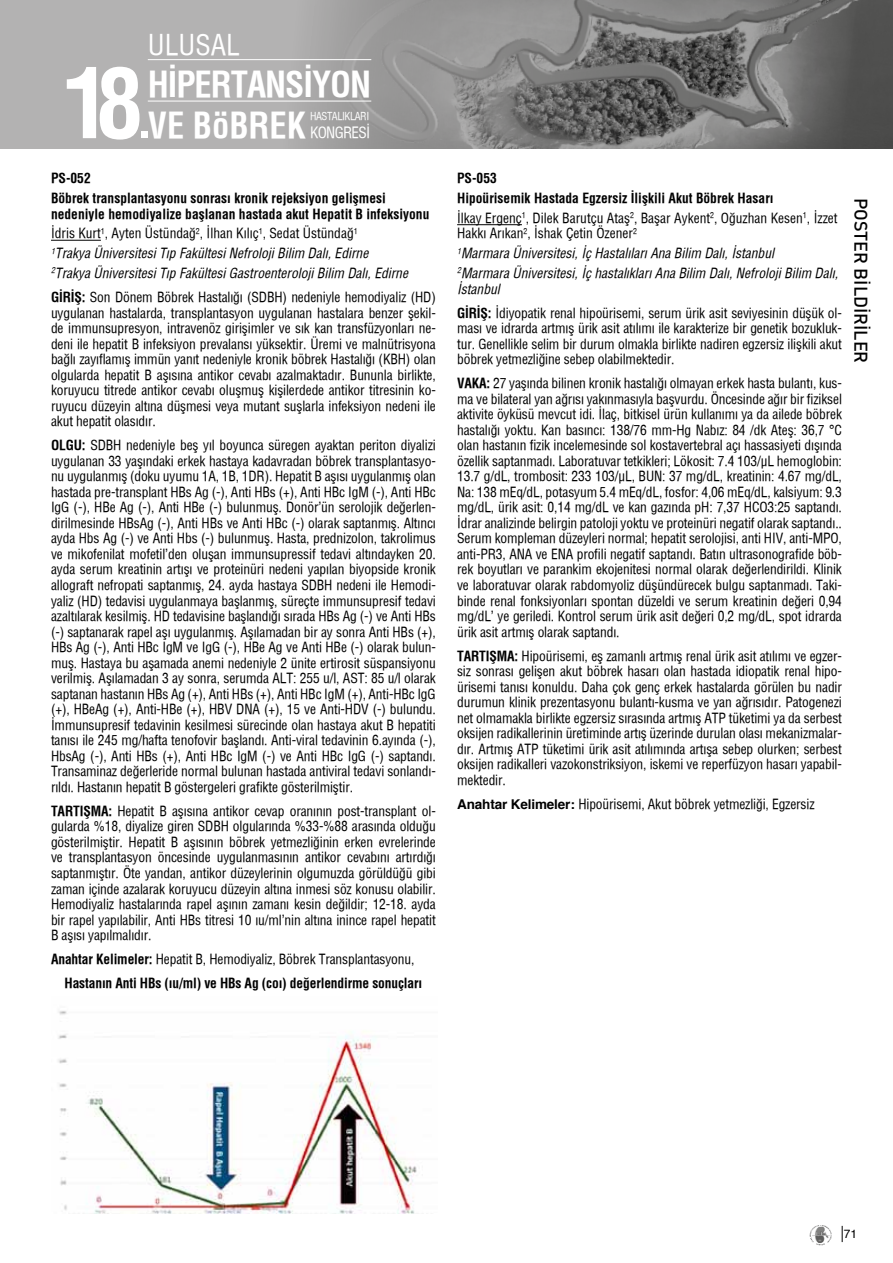
<style>
.page{position:relative;width:893px;height:1263px;background:#fff}
.page>*{position:absolute;margin:0;border:0;box-sizing:border-box;transform-origin:0 0}
.t1{font:700 94.95px "Helvetica Cond";color:#fff}
.t2{font:700 34.5px/41.4px "Helvetica Cond";letter-spacing:-.03em;color:#fff}
.t3{font:27.6px "Helvetica Cond";color:#fff}
.t4{font:500 18px "DI Nbek";color:#000}
.t5{font:15px "Helvetica Cond";letter-spacing:-.05em;color:#fff}
.t6{font:13.5px/15.6px "Helvetica Cond";letter-spacing:-.01em;color:#000;text-align:justify}
.t7{font:italic 13.5px/19.8px "Helvetica Cond";color:#000}
.t8{font:700 13.5px/19.8px "Helvetica Cond";color:#000}
.t9{font:12px "Helvetica";color:#000}
.t10{font:10.65px "Helvetica Cond";letter-spacing:-.045em;color:#fff}
.s1{font-weight:700;font-style:normal}
.s2{font-style:normal}
.s3{font-weight:700}
.s4{font-weight:400}
.s5{font-style:italic}
.s6{font-family:"Helvetica";font-weight:700}
</style>
<div class="page">
<svg style="left:842px;top:1226px;width:1px;height:16px"></svg>
<svg style="left:809px;top:1225px;width:23px;height:20px"></svg>
<img style="left:812px;top:1227px;width:18px;height:16px">
<div style="left:0;top:0;width:893px;height:148px;background:#b3b2b2"></div>
<img style="left:279px;top:0;width:614px;height:148px">
<svg style="left:141px;top:132px;width:6px;height:6px"></svg>
<hr style="left:148px;top:59px;width:223px;height:1px;background:#fff">
<hr style="left:148px;top:101px;width:223px;height:1px;background:#fff">
<hr style="left:51px;top:240px;width:50px;height:1px;background:#000">
<img style="left:58px;top:1011px;width:359px;height:203px">
<hr style="left:457px;top:224px;width:65px;height:1px;background:#000">
<h3 class="t3" style="left:148px;top:28px;width:94px">ULUSAL</h3>
<h2 class="t2" style="left:148px;top:63px;width:225px">HİPERTANSİYON<br>VE BöBREK</h2>
<h1 class="t1" style="left:63px;top:45px;width:82px">18</h1>
<p class="t10" style="left:310px;top:110px;width:61px">HASTALIKLARI</p>
<p class="t5" style="left:310px;top:123px;width:61px">KONGRESİ</p>
<p class="t8" style="left:51px;top:168px;width:336px">PS-052<br>Böbrek transplantasyonu sonrası kronik rejeksiyon gelişmesi</p>
<p class="t7" style="left:51px;top:204px;width:380px"><span class="s1">nedeniyle hemodiyalize başlanan hastada akut Hepatit B infeksiyonu </span><span class="s2">İdris Kurt</span><sup>1</sup><span class="s2">, Ayten Üstündağ</span><sup>2</sup><span class="s2">, İlhan Kılıç</span><sup>1</sup><span class="s2">, Sedat Üstündağ</span><sup>1<br></sup><sup>1</sup>Trakya Üniversitesi Tıp Fakültesi Nefroloji Bilim Dalı, Edirne<br><sup>2</sup>Trakya Üniversitesi Tıp Fakültesi Gastroenteroloji Bilim Dalı, Edirne</p>
<p class="t6" style="left:51px;top:289px;width:386px"><span class="s3">GİRİŞ:</span> Son Dönem Böbrek Hastalığı (SDBH) nedeniyle hemodiyaliz (HD) uygulanan hastalarda, transplantasyon uygulanan hastalara benzer şekil&shy;de immunsupresyon, intravenöz girişimler ve sık kan transfüzyonları ne&shy;deni ile hepatit B infeksiyon prevalansı yüksektir. Üremi ve malnütrisyona bağlı zayıflamış immün yanıt nedeniyle kronik böbrek Hastalığı (KBH) olan olgularda hepatit B aşısına antikor cevabı azalmaktadır. Bununla birlikte, koruyucu titrede antikor cevabı oluşmuş kişilerdede antikor titresinin ko&shy;ruyucu düzeyin altına düşmesi veya mutant suşlarla infeksiyon nedeni ile akut hepatit olasıdır.</p>
<p class="t6" style="left:51px;top:437px;width:386px"><span class="s3">OLGU:</span> SDBH nedeniyle beş yıl boyunca süregen ayaktan periton diyalizi uygulanan 33 yaşındaki erkek hastaya kadavradan böbrek transplantasyo&shy;nu uygulanmış (doku uyumu 1A, 1B, 1DR). Hepatit B aşısı uygulanmış olan hastada pre-transplant HBs Ag (-), Anti HBs (+), Anti HBc IgM (-), Anti HBc IgG (-), HBe Ag (-), Anti HBe (-) bulunmuş. Donör’ün serolojik değerlen&shy;dirilmesinde HBsAg (-), Anti HBs ve Anti HBc (-) olarak saptanmış. Altıncı ayda Hbs Ag (-) ve Anti Hbs (-) bulunmuş. Hasta, prednizolon, takrolimus ve mikofenilat mofetil’den oluşan immunsupressif tedavi altındayken 20. ayda serum kreatinin artışı ve proteinüri nedeni yapılan biyopside kronik allograft nefropati saptanmış, 24. ayda hastaya SDBH nedeni ile Hemodi&shy;yaliz (HD) tedavisi uygulanmaya başlanmış, süreçte immunsupresif tedavi azaltılarak kesilmiş. HD tedavisine başlandığı sırada HBs Ag (-) ve Anti HBs (-) saptanarak rapel aşı uygulanmış. Aşılamadan bir ay sonra Anti HBs (+), HBs Ag (-), Anti HBc IgM ve IgG (-), HBe Ag ve Anti HBe (-) olarak bulun&shy;muş. Hastaya bu aşamada anemi nedeniyle 2 ünite ertirosit süspansiyonu verilmiş. Aşılamadan 3 ay sonra, serumda ALT: 255 u/l, AST: 85 u/l olarak saptanan hastanın HBs Ag (+), Anti HBs (+), Anti HBc IgM (+), Anti-HBc IgG (+), HBeAg (+), Anti-HBe (+), HBV DNA (+), 15 ve Anti-HDV (-) bulundu.<br>İmmunsupresif tedavinin kesilmesi sürecinde olan hastaya akut B hepatiti tanısı ile 245 mg/hafta tenofovir başlandı. Anti-viral tedavinin 6.ayında (-), HbsAg (-), Anti HBs (+), Anti HBc IgM (-) ve Anti HBc IgG (-) saptandı.<br>Transaminaz değerleride normal bulunan hastada antiviral tedavi sonlandı&shy;rıldı. Hastanın hepatit B göstergeleri grafikte gösterilmiştir.</p>
<p class="t6" style="left:51px;top:803px;width:386px"><span class="s3">TARTIŞMA:</span> Hepatit B aşısına antikor cevap oranının post-transplant ol&shy;gularda %18, diyalize giren SDBH olgularında %33-%88 arasında olduğu gösterilmiştir. Hepatit B aşısının böbrek yetmezliğinin erken evrelerinde ve transplantasyon öncesinde uygulanmasının antikor cevabını artırdığı saptanmıştır. Öte yandan, antikor düzeylerinin olgumuzda görüldüğü gibi zaman içinde azalarak koruyucu düzeyin altına inmesi söz konusu olabilir.<br>Hemodiyaliz hastalarında rapel aşının zamanı kesin değildir; 12-18. ayda bir rapel yapılabilir, Anti HBs titresi 10 ıu/ml’nin altına inince rapel hepatit B aşısı yapılmalıdır.</p>
<p class="t8" style="left:65px;top:947px;width:359px;line-height:24px;text-indent:-14px">Anahtar Kelimeler: <span class="s4">Hepatit B, Hemodiyaliz, Böbrek Transplantasyonu,<br></span>Hastanın Anti HBs (ıu/ml) ve HBs Ag (coı) değerlendirme sonuçları</p>
<p class="t6" style="left:457px;top:168px;width:382px;line-height:19.8px;text-align:left"><span class="s3">PS-053<br>Hipoürisemik Hastada Egzersiz İlişkili Akut Böbrek Hasarı<br></span>İlkay Ergenç<sup>1</sup>, Dilek Barutçu Ataş<sup>2</sup>, Başar Aykent<sup>2</sup>, Oğuzhan Kesen<sup>1</sup>, İzzet</p>
<p class="t7" style="left:457px;top:223px;width:383px"><span class="s2">Hakkı Arıkan</span><sup>2</sup><span class="s2">, İshak Çetin Özener</span><sup>2<br></sup><sup>1</sup>Marmara Üniversitesi, İç Hastalıları Ana Bilim Dalı, İstanbul<br><sup>2</sup>Marmara Üniversitesi, İç hastalıkları Ana Bilim Dalı, Nefroloji Bilim Dalı,</p>
<p class="t6" style="left:457px;top:276px;width:386px;line-height:24px"><span class="s5">İstanbul<br></span><span class="s3">GİRİŞ:</span> İdiyopatik renal hipoürisemi, serum ürik asit seviyesinin düşük ol-</p>
<p class="t6" style="left:457px;top:320px;width:386px">ması ve idrarda artmış ürik asit atılımı ile karakterize bir genetik bozukluk&shy;tur. Genellikle selim bir durum olmakla birlikte nadiren egzersiz ilişkili akut böbrek yetmezliğine sebep olabilmektedir.</p>
<p class="t6" style="left:457px;top:375px;width:386px"><span class="s3">VAKA:</span> 27 yaşında bilinen kronik hastalığı olmayan erkek hasta bulantı, kus&shy;ma ve bilateral yan ağrısı yakınmasıyla başvurdu. Öncesinde ağır bir fiziksel aktivite öyküsü mevcut idi. İlaç, bitkisel ürün kullanımı ya da ailede böbrek hastalığı yoktu. Kan basıncı: 138/76 mm-Hg Nabız: 84 /dk Ateş: 36,7 °C olan hastanın fizik incelemesinde sol kostavertebral açı hassasiyeti dışında özellik saptanmadı. Laboratuvar tetkikleri; Lökosit: 7.4 103/μL hemoglobin:<br>13.7 g/dL, trombosit: 233 103/μL, BUN: 37 mg/dL, kreatinin: 4.67 mg/dL, Na: 138 mEq/dL, potasyum 5.4 mEq/dL, fosfor: 4,06 mEq/dL, kalsiyum: 9.3 mg/dL, ürik asit: 0,14 mg/dL ve kan gazında pH: 7,37 HCO3:25 saptandı.<br>İdrar analizinde belirgin patoloji yoktu ve proteinüri negatif olarak saptandı..<br>Serum kompleman düzeyleri normal; hepatit serolojisi, anti HIV, anti-MPO, anti-PR3, ANA ve ENA profili negatif saptandı. Batın ultrasonografide böb&shy;rek boyutları ve parankim ekojenitesi normal olarak değerlendirildi. Klinik ve laboratuvar olarak rabdomyoliz düşündürecek bulgu saptanmadı. Taki&shy;binde renal fonksiyonları spontan düzeldi ve serum kreatinin değeri 0,94 mg/dL’ ye geriledi. Kontrol serum ürik asit değeri 0,2 mg/dL, spot idrarda ürik asit artmış olarak saptandı.</p>
<p class="t6" style="left:457px;top:648px;width:386px"><span class="s3">TARTIŞMA:</span> Hipoürisemi, eş zamanlı artmış renal ürik asit atılımı ve egzer&shy;siz sonrası gelişen akut böbrek hasarı olan hastada idiopatik renal hipo&shy;ürisemi tanısı konuldu. Daha çok genç erkek hastalarda görülen bu nadir durumun klinik prezentasyonu bulantı-kusma ve yan ağrısıdır. Patogenezi net olmamakla birlikte egzersiz sırasında artmış ATP tüketimi ya da serbest oksijen radikallerinin üretiminde artış üzerinde durulan olası mekanizmalar&shy;dır. Artmış ATP tüketimi ürik asit atılımında artışa sebep olurken; serbest oksijen radikalleri vazokonstriksiyon, iskemi ve reperfüzyon hasarı yapabil&shy;mektedir.</p>
<p class="t6" style="left:457px;top:796px;width:359px"><span class="s6">Anahtar Kelimeler:</span> Hipoürisemi, Akut böbrek yetmezliği, Egzersiz</p>
<h3 class="t4" style="left:872px;top:198px;width:167px;rotate:90deg">POSTER BİLDİRİLER</h3>
<p class="t9" style="left:844px;top:1225px;width:15px">71</p>
</div>
